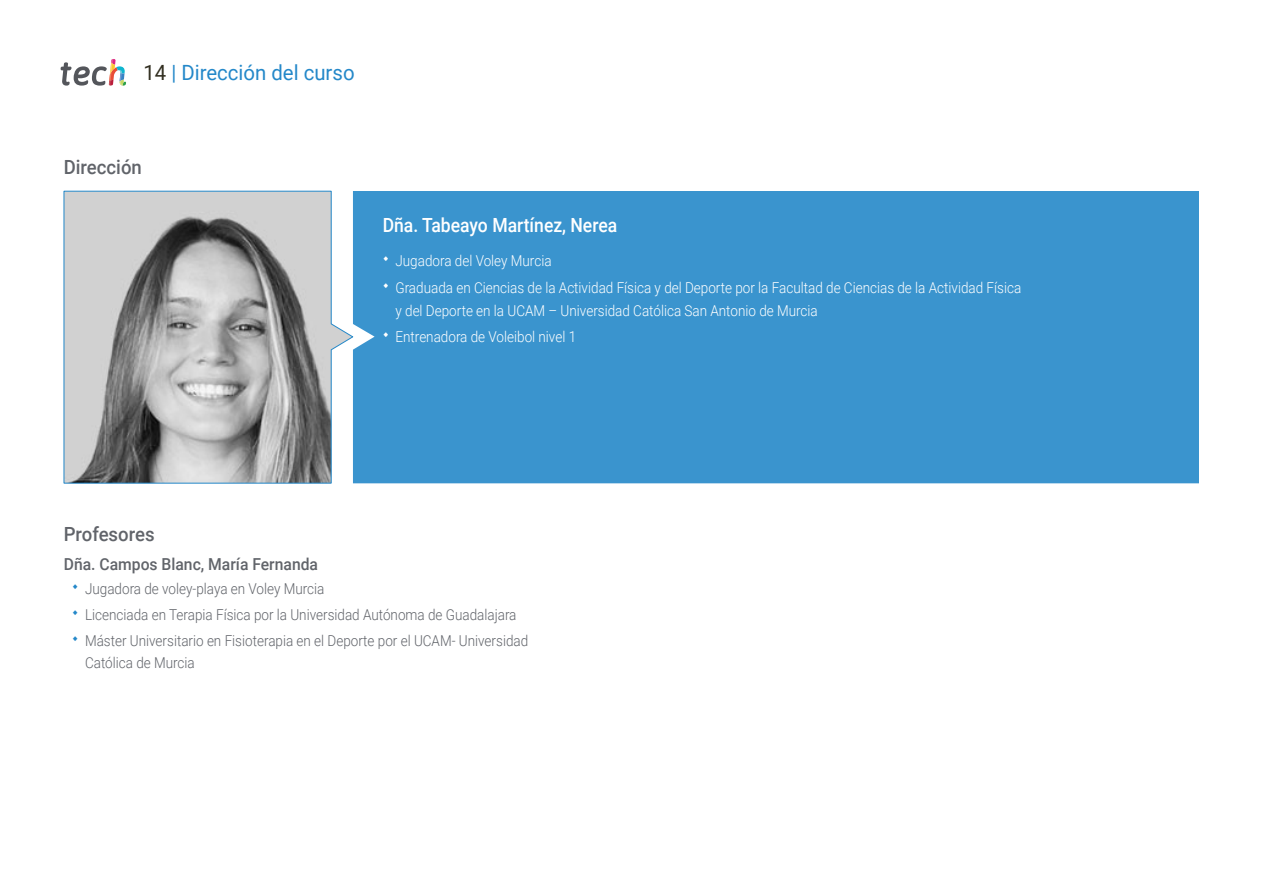
<style>
.page{position:relative;width:1263px;height:893px;background:#fff}
.page>*{position:absolute;margin:0;border:0;box-sizing:border-box;transform-origin:0 0}
.t1{font:21px "Roboto";color:#2488c9}
.t2{font:500 19.5px "Roboto";color:#fff;scale:.9 1}
.t3{font:500 19.5px "Roboto";color:#61646a;scale:.95 1}
.t4{font:500 16.5px "Roboto";color:#61646a;scale:.95 1}
.t5{font:300 15px/26.7px "Roboto";color:#fff;scale:.9 1}
.t6{font:300 15px/26px "Roboto";color:#61646a;scale:.9 1}
.s1{color:#312e20}
</style>
<div class="page">
<div style="left:353px;top:191px;width:846px;height:292px;background:#3a94ce"></div>
<svg style="left:64px;top:191px;width:289px;height:292px;background:#adaeaf"></svg>
<svg style="left:61px;top:59px;width:65px;height:27px"></svg>
<svg style="left:384px;top:256px;width:4px;height:5px"></svg>
<svg style="left:384px;top:283px;width:4px;height:5px"></svg>
<svg style="left:384px;top:332px;width:4px;height:5px"></svg>
<h1 class="t1" style="left:144px;top:57px;width:213px"><span class="s1">14</span> | Dirección del curso</h1>
<h2 class="t3" style="left:64px;top:153px;width:84px">Dirección</h2>
<h2 class="t3" style="left:64px;top:520px;width:97px">Profesores</h2>
<h2 class="t2" style="left:383px;top:212px;width:262px">Dña. Tabeayo Martínez, Nerea</h2>
<p class="t5" style="left:395px;top:247px;width:697px">Jugadora del Voley Murcia<br>Graduada en Ciencias de la Actividad Física y del Deporte por la Facultad de Ciencias de la Actividad Física</p>
<p class="t5" style="left:395px;top:296px;width:471px">y del Deporte en la UCAM – Universidad Católica San Antonio de Murcia<br>Entrenadora de Voleibol nivel 1</p>
<p class="t4" style="left:64px;top:552px;width:269px">Dña. Campos Blanc, María Fernanda</p>
<p class="t6" style="left:85px;top:575px;width:494px">Jugadora de voley-playa en Voley Murcia<br>Licenciada en Terapia Física por la Universidad Autónoma de Guadalajara<br>Máster Universitario en Fisioterapia en el Deporte por el UCAM- Universidad</p>
<p class="t6" style="left:85px;top:649px;width:123px">Católica de Murcia</p>
</div>
